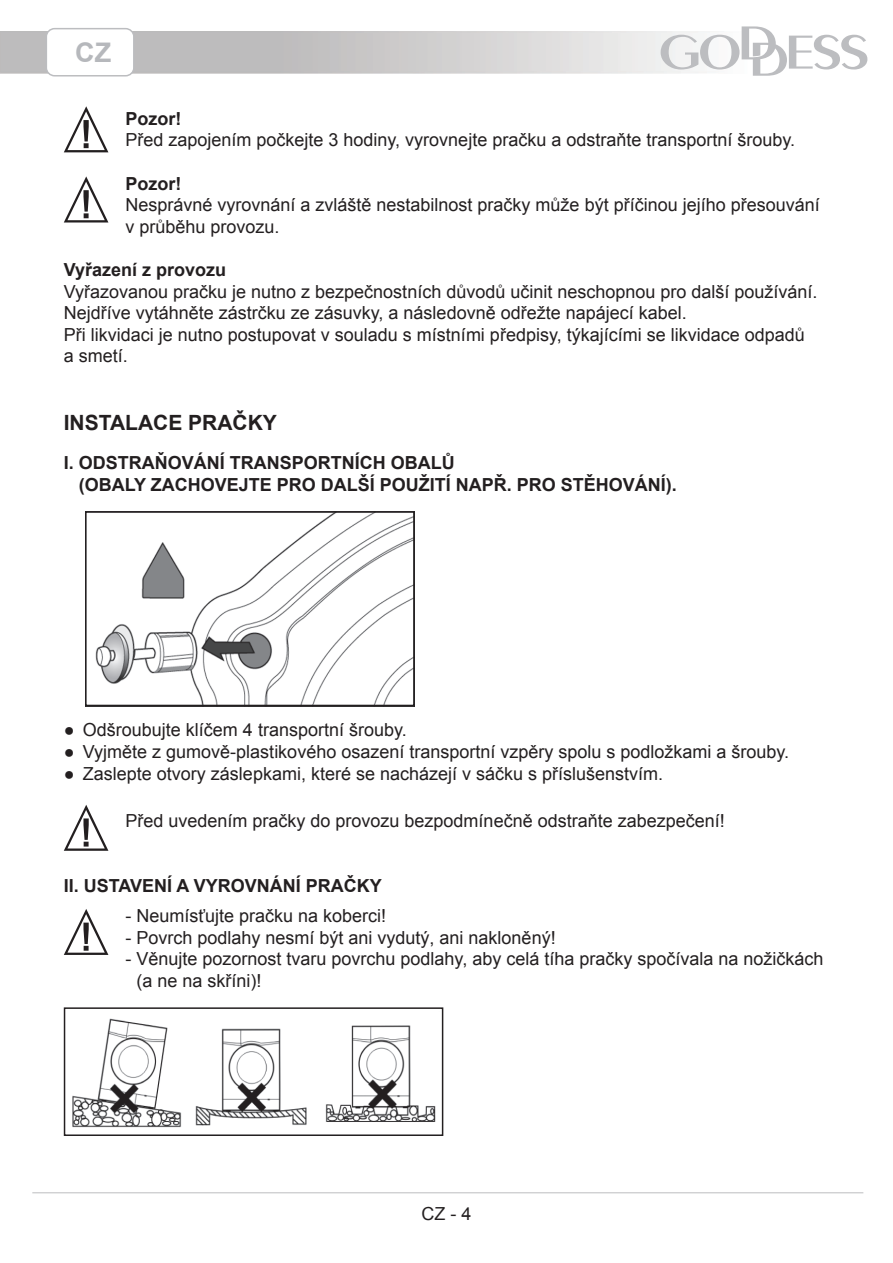
<style>
.page{position:relative;width:893px;height:1263px;background:#fff}
.page>*{position:absolute;margin:0;border:0;box-sizing:border-box;transform-origin:0 0}
.t1{font:700 27px "Arial";color:#b6b8bc}
.t2{font:700 21px "Arial";color:#231f20}
.t3{font:18px/21.6px "Arial";color:#231f20}
.t4{font:700 18px "Arial";color:#231f20}
</style>
<div class="page">
<svg style="left:661px;top:26px;width:206px;height:50px"></svg>
<div style="left:46px;top:28px;width:89px;height:49px;border:2px solid #bcbdc0;border-radius:8px"></div>
<hr style="left:32px;top:1192px;width:831px;height:1px;background:#bcbdc0">
<svg style="left:64px;top:106px;width:44px;height:46px"></svg>
<svg style="left:64px;top:176px;width:44px;height:46px"></svg>
<img style="left:95px;top:514px;width:317px;height:189px">
<div style="left:85px;top:511px;width:330px;height:195px;border:2px solid #231f20"></div>
<svg style="left:64px;top:805px;width:44px;height:46px"></svg>
<svg style="left:64px;top:909px;width:44px;height:46px"></svg>
<img style="left:72px;top:1018px;width:364px;height:110px">
<div style="left:64px;top:1007px;width:379px;height:129px;border:2px solid #231f20"></div>
<h1 class="t1" style="left:75px;top:34px;width:37px">CZ</h1>
<p class="t4" style="left:125px;top:106px;width:57px">POZOR!</p>
<p class="t3" style="left:125px;top:129px;width:671px">Před zapojením počkejte 3 hodiny, vyrovnejte pračku a odstraňte transportní šrouby.</p>
<p class="t4" style="left:125px;top:171px;width:57px">POZOR!</p>
<p class="t3" style="left:125px;top:194px;width:696px">Nesprávné vyrovnání a zvláště nestabilnost pračky může být příčinou jejího přesouvání v průběhu provozu.</p>
<p class="t4" style="left:64px;top:258px;width:164px">VYŘAZENÍ Z PROVOZU</p>
<p class="t3" style="left:64px;top:281px;width:755px">Vyřazovanou pračku je nutno z bezpečnostních důvodů učinit neschopnou pro další používání.<br>Nejdříve vytáhněte zástrčku ze zásuvky, a následovně odřežte napájecí kabel.<br>Při likvidaci je nutno postupovat v souladu s místními předpisy, týkajícími se likvidace odpadů a smetí.</p>
<p class="t2" style="left:64px;top:409px;width:21px">INSTALACE</p>
<p class="t2" style="left:188px;top:409px;width:16px">PRAČKY</p>
<p class="t4" style="left:64px;top:451px;width:43px">I. ODSTRA</p>
<p class="t4" style="left:155px;top:451px;width:26px">ŇOVÁNÍ</p>
<p class="t4" style="left:230px;top:451px;width:13px">TRANSPORTNÍC</p>
<p class="t4" style="left:373px;top:451px;width:32px">H OBAL</p>
<p class="t4" style="left:442px;top:451px;width:14px">Ů</p>
<p class="t4" style="left:79px;top:472px;width:20px">(OBALY</p>
<p class="t4" style="left:151px;top:472px;width:13px">ZAC</p>
<p class="t4" style="left:188px;top:472px;width:27px">HOVE</p>
<p class="t4" style="left:239px;top:472px;width:52px">JTE PRO</p>
<p class="t4" style="left:321px;top:472px;width:13px">DAL</p>
<p class="t4" style="left:358px;top:472px;width:33px">ŠÍ POUŽITÍ</p>
<p class="t4" style="left:456px;top:472px;width:14px">NAPŘ</p>
<p class="t4" style="left:507px;top:472px;width:24px">. PRO</p>
<p class="t4" style="left:561px;top:472px;width:13px">STĚ</p>
<p class="t4" style="left:596px;top:472px;width:26px">HOVÁNÍ</p>
<p class="t4" style="left:666px;top:472px;width:12px">).</p>
<p class="t3" style="left:64px;top:719px;width:344px">● Odšroubujte klíčem 4 transportní šrouby.</p>
<p class="t3" style="left:64px;top:741px;width:727px">● Vyjměte z gumově-plastikového osazení transportní vzpěry spolu s podložkami a šrouby.</p>
<p class="t3" style="left:64px;top:762px;width:601px">● Zaslepte otvory záslepkami, které se nacházejí v sáčku s příslušenstvím.</p>
<p class="t3" style="left:125px;top:810px;width:601px">Před uvedením pračky do provozu bezpodmínečně odstraňte zabezpečení!</p>
<p class="t4" style="left:64px;top:873px;width:45px">II. USTAVENÍ</p>
<p class="t4" style="left:176px;top:873px;width:31px">A VYROVNÁNÍ</p>
<p class="t4" style="left:306px;top:873px;width:14px">PRAČKY</p>
<p class="t3" style="left:125px;top:905px;width:262px">- Neumísťujte pračku na koberci!</p>
<p class="t3" style="left:125px;top:927px;width:432px">- Povrch podlahy nesmí být ani vydutý, ani nakloněný!</p>
<p class="t3" style="left:136px;top:948px;width:689px;text-indent:-11px">- Věnujte pozornost tvaru povrchu podlahy, aby celá tíha pračky spočívala na nožičkách (a ne na skříni)!</p>
<p class="t3" style="left:421px;top:1203px;width:52px">CZ - 4</p>
</div>
